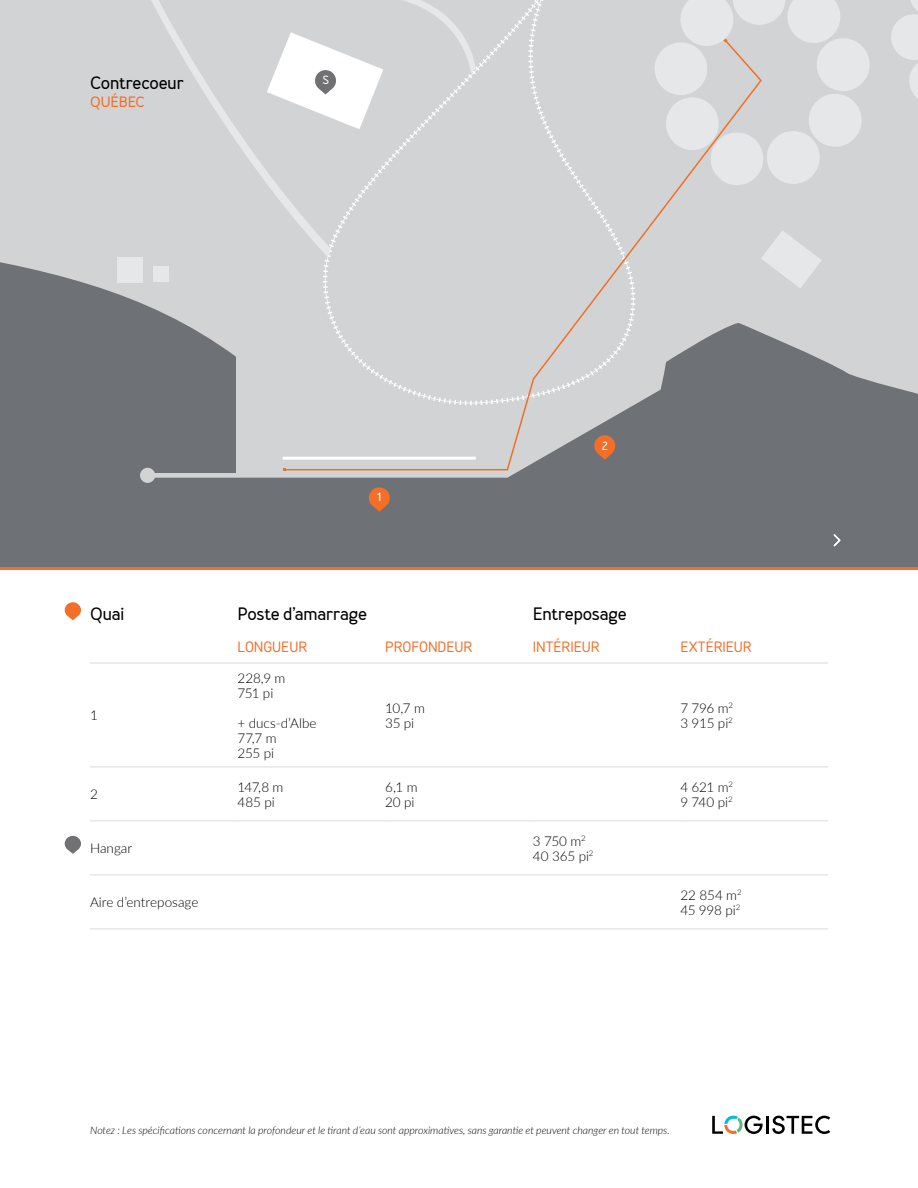
<style>
.page{position:relative;width:918px;height:1188px;background:#fff}
.page>*{position:absolute;margin:0;border:0;box-sizing:border-box;transform-origin:0 0}
.t1{font:700 18px "Merlo";letter-spacing:-.01em;color:#000}
.t2{font:15px "Core Sans DS35";letter-spacing:-.005em;color:#f36e27}
.t3{font:700 15px "Merlo";letter-spacing:.005em;color:#f36e27}
.t4{font:300 13.5px/15px "Lato";letter-spacing:-.005em;color:#000}
.t5{font:700 12px "Merlo";color:#fff}
.t6{font:italic 300 10.5px "Lato";color:#000}
</style>
<div class="page">
<div style="left:0;top:0;width:918px;height:568px;background:#6e7175"></div>
<svg style="left:0;top:0;width:918px;height:478px;fill:#d1d3d4"></svg>
<div style="left:476px;top:0;width:177px;height:38px;background:#d1d3d4"></div>
<svg style="left:140px;top:468px;width:96px;height:15px"></svg>
<div style="left:78px;top:0;width:205px;height:257px;background:#d1d3d4"></div>
<svg style="left:763px;top:230px;width:59px;height:58px;background:#dbddde"></svg>
<svg style="left:283px;top:38px;width:480px;height:433px;background:#c7c8c9"></svg>
<svg style="left:653px;top:0;width:219px;height:188px;background:#dadadb"></svg>
<svg style="left:888px;top:0;width:30px;height:106px;background:#d9dadb"></svg>
<div style="left:117px;top:257px;width:25px;height:25px;background:#e6e7e8"></div>
<div style="left:153px;top:266px;width:16px;height:16px;background:#e6e7e8"></div>
<svg style="left:369px;top:487px;width:21px;height:25px"></svg>
<svg style="left:594px;top:435px;width:21px;height:25px"></svg>
<svg style="left:81px;top:0;width:395px;height:129px;background:#d6d8d9"></svg>
<hr style="left:90px;top:820px;width:148px;height:2px;background:#e6e7e8">
<hr style="left:238px;top:820px;width:147px;height:2px;background:#e6e7e8">
<hr style="left:385px;top:820px;width:148px;height:2px;background:#e6e7e8">
<hr style="left:533px;top:820px;width:147px;height:2px;background:#e6e7e8">
<hr style="left:680px;top:820px;width:148px;height:2px;background:#e6e7e8">
<hr style="left:90px;top:874px;width:148px;height:2px;background:#e6e7e8">
<hr style="left:238px;top:874px;width:147px;height:2px;background:#e6e7e8">
<hr style="left:385px;top:874px;width:148px;height:2px;background:#e6e7e8">
<hr style="left:533px;top:874px;width:147px;height:2px;background:#e6e7e8">
<hr style="left:680px;top:874px;width:148px;height:2px;background:#e6e7e8">
<hr style="left:90px;top:928px;width:148px;height:2px;background:#e6e7e8">
<hr style="left:238px;top:928px;width:147px;height:2px;background:#e6e7e8">
<hr style="left:385px;top:928px;width:148px;height:2px;background:#e6e7e8">
<hr style="left:533px;top:928px;width:147px;height:2px;background:#e6e7e8">
<hr style="left:680px;top:928px;width:148px;height:2px;background:#e6e7e8">
<hr style="left:90px;top:662px;width:148px;height:2px;background:#e6e7e8">
<hr style="left:238px;top:662px;width:147px;height:2px;background:#e6e7e8">
<hr style="left:385px;top:662px;width:148px;height:2px;background:#e6e7e8">
<hr style="left:533px;top:662px;width:147px;height:2px;background:#e6e7e8">
<hr style="left:680px;top:662px;width:148px;height:2px;background:#e6e7e8">
<hr style="left:90px;top:766px;width:148px;height:2px;background:#e6e7e8">
<hr style="left:238px;top:766px;width:147px;height:2px;background:#e6e7e8">
<hr style="left:385px;top:766px;width:148px;height:2px;background:#e6e7e8">
<hr style="left:533px;top:766px;width:147px;height:2px;background:#e6e7e8">
<hr style="left:680px;top:766px;width:148px;height:2px;background:#e6e7e8">
<svg style="left:65px;top:602px;width:16px;height:18px"></svg>
<svg style="left:65px;top:836px;width:16px;height:18px"></svg>
<hr style="left:766px;top:1116px;width:3px;height:18px;background:#000">
<svg style="left:772px;top:1116px;width:58px;height:18px"></svg>
<svg style="left:712px;top:1116px;width:51px;height:18px"></svg>
<svg style="left:833px;top:534px;width:8px;height:13px"></svg>
<hr style="left:0;top:567px;width:918px;height:3px;background:#f36e27">
<h1 class="t1" style="left:90px;top:72px;width:95px">Contrecoeur</h1>
<p class="t5" style="left:322px;top:73px;width:8px">S</p>
<p class="t3" style="left:90px;top:93px;width:56px">QUÉBEC</p>
<p class="t5" style="left:378px;top:490px;width:5px">1</p>
<p class="t5" style="left:602px;top:438px;width:7px">2</p>
<h1 class="t1" style="left:90px;top:603px;width:36px">Quai</h1>
<h1 class="t1" style="left:238px;top:603px;width:131px">Poste d’amarrage</h1>
<h1 class="t1" style="left:533px;top:603px;width:95px">Entreposage</h1>
<p class="t2" style="left:238px;top:637px;width:71px">LONGUEUR</p>
<p class="t2" style="left:385px;top:637px;width:88px">PROFONDEUR</p>
<p class="t2" style="left:533px;top:637px;width:68px">INTÉRIEUR</p>
<p class="t2" style="left:680px;top:637px;width:73px">EXTÉRIEUR</p>
<p class="t4" style="left:90px;top:708px;width:9px">1</p>
<p class="t4" style="left:238px;top:670px;width:49px">228,9 m<br>751 pi</p>
<p class="t4" style="left:238px;top:715px;width:81px">+ ducs-d’Albe<br>77,7 m<br>255 pi</p>
<p class="t4" style="left:385px;top:700px;width:41px">10,7 m<br>35 pi</p>
<p class="t4" style="left:680px;top:700px;width:54px">7 796 m<sup>2<br></sup>3 915 pi<sup>2</sup></p>
<p class="t4" style="left:90px;top:786px;width:9px">2</p>
<p class="t4" style="left:238px;top:779px;width:47px">147,8 m<br>485 pi</p>
<p class="t4" style="left:385px;top:779px;width:34px">6,1 m<br>20 pi</p>
<p class="t4" style="left:680px;top:779px;width:54px">4 621 m<sup>2<br></sup>9 740 pi<sup>2</sup></p>
<p class="t4" style="left:90px;top:840px;width:44px">Hangar</p>
<p class="t4" style="left:533px;top:833px;width:62px">3 750 m<sup>2<br></sup>40 365 pi<sup>2</sup></p>
<p class="t4" style="left:90px;top:894px;width:110px">Aire d’entreposage</p>
<p class="t4" style="left:680px;top:887px;width:63px">22 854 m<sup>2<br></sup>45 998 pi<sup>2</sup></p>
<p class="t6" style="left:90px;top:1123px;width:581px">Notez : Les spécifications concernant la profondeur et le tirant d’eau sont approximatives, sans garantie et peuvent changer en tout temps.</p>
</div>
